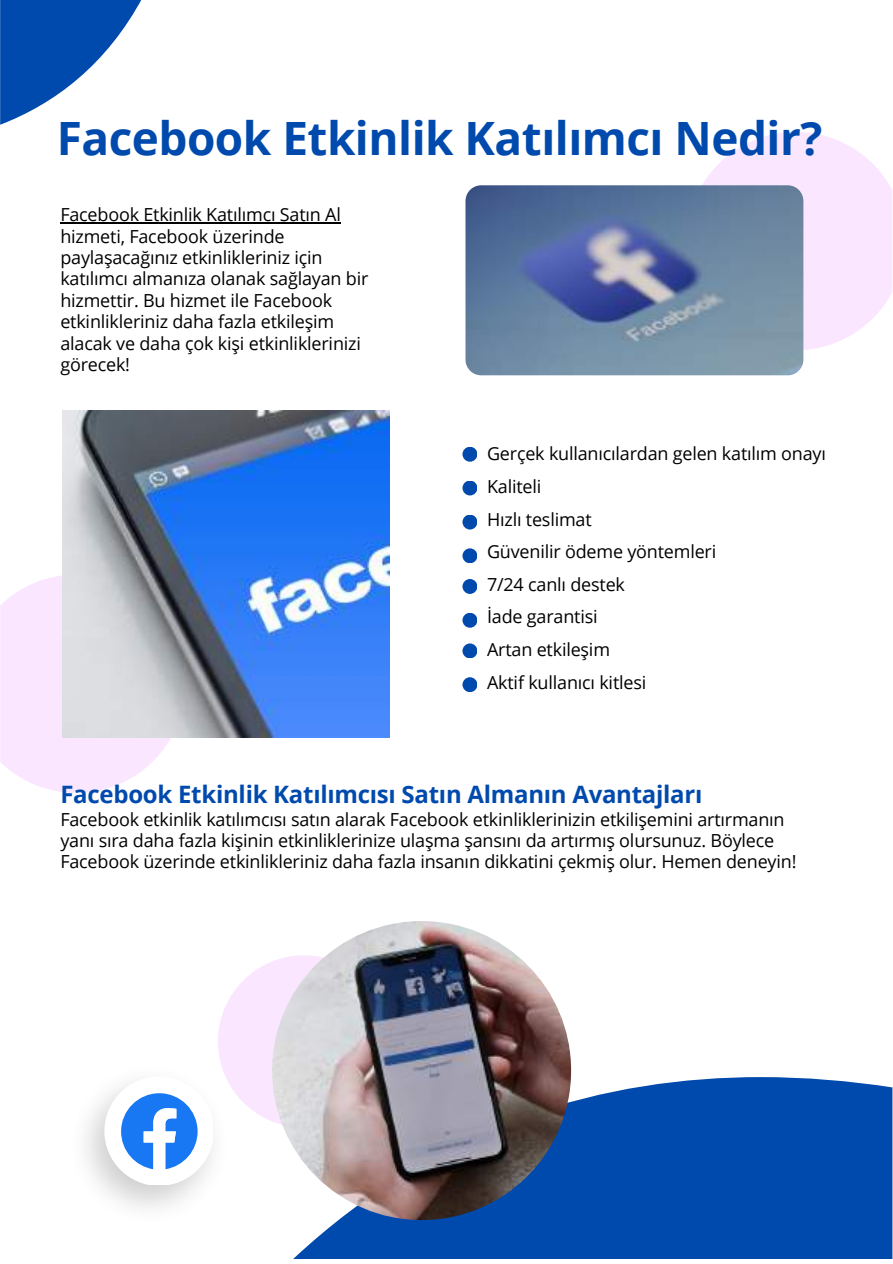
<style>
.page{position:relative;width:893px;height:1264px;background:#fff}
.page>*{position:absolute;margin:0;border:0;box-sizing:border-box;transform-origin:0 0}
.t1{font:700 45.9px "Open Sans";letter-spacing:-.01em;color:#004aad}
.t2{font:700 24px "Open Sans";letter-spacing:-.01em;color:#004aad}
.t3{font:18px/21.3px "Open Sans";letter-spacing:-.01em;color:#000}
</style>
<div class="page">
<svg style="left:293px;top:1077px;width:599px;height:181px;background:#1156b2"></svg>
<svg style="left:0;top:0;width:142px;height:125px"></svg>
<svg style="left:702px;top:132px;width:190px;height:218px;fill:#fae7ff"></svg>
<svg style="left:0;top:575px;width:185px;height:218px;fill:#fae7ff"></svg>
<svg style="left:218px;top:955px;width:105px;height:171px;fill:#fae7ff"></svg>
<img style="left:86px;top:1057px;width:149px;height:151px">
<img style="left:465px;top:185px;width:338px;height:190px;border-radius:16px">
<img style="left:62px;top:410px;width:327px;height:327px">
<img style="left:272px;top:921px;width:299px;height:298px;border-radius:50%">
<div style="left:462px;top:447px;width:15px;height:14px;background:#004aad;border-radius:50%"></div>
<div style="left:462px;top:514px;width:15px;height:15px;background:#004aad;border-radius:50%"></div>
<div style="left:462px;top:579px;width:15px;height:15px;background:#004aad;border-radius:50%"></div>
<div style="left:462px;top:643px;width:15px;height:15px;background:#004aad;border-radius:50%"></div>
<div style="left:462px;top:480px;width:15px;height:15px;background:#004aad;border-radius:50%"></div>
<div style="left:462px;top:548px;width:15px;height:15px;background:#004aad;border-radius:50%"></div>
<div style="left:462px;top:612px;width:15px;height:15px;background:#004aad;border-radius:50%"></div>
<div style="left:462px;top:677px;width:15px;height:15px;background:#004aad;border-radius:50%"></div>
<svg style="left:104px;top:1076px;width:109px;height:109px"></svg>
<hr style="left:60px;top:222px;width:281px;height:1px;background:#000">
<h1 class="t1" style="left:57px;top:106px;width:767px">Facebook Etkinlik Katılımcı Nedir?</h1>
<p class="t3" style="left:60px;top:204px;width:309px">Facebook Etkinlik Katılımcı Satın Al hizmeti, Facebook üzerinde paylaşacağınız etkinlikleriniz için katılımcı almanıza olanak sağlayan bir hizmettir. Bu hizmet ile Facebook etkinlikleriniz daha fazla etkileşim alacak ve daha çok kişi etkinliklerinizi görecek!</p>
<p class="t3" style="left:487px;top:437px;width:340px;line-height:32.5px">Gerçek kullanıcılardan gelen katılım onayı<br>Kaliteli<br>Hızlı teslimat<br>Güvenilir ödeme yöntemleri<br>7/24 canlı destek<br>İade garantisi<br>Artan etkileşim<br>Aktif kullanıcı kitlesi</p>
<h2 class="t2" style="left:60px;top:777px;width:643px">Facebook Etkinlik Katılımcısı Satın Almanın Avantajları</h2>
<p class="t3" style="left:60px;top:808px;width:737px">Facebook etkinlik katılımcısı satın alarak Facebook etkinliklerinizin etkilişemini artırmanın yanı sıra daha fazla kişinin etkinliklerinize ulaşma şansını da artırmış olursunuz. Böylece<br>Facebook üzerinde etkinlikleriniz daha fazla insanın dikkatini çekmiş olur. Hemen deneyin!</p>
</div>
